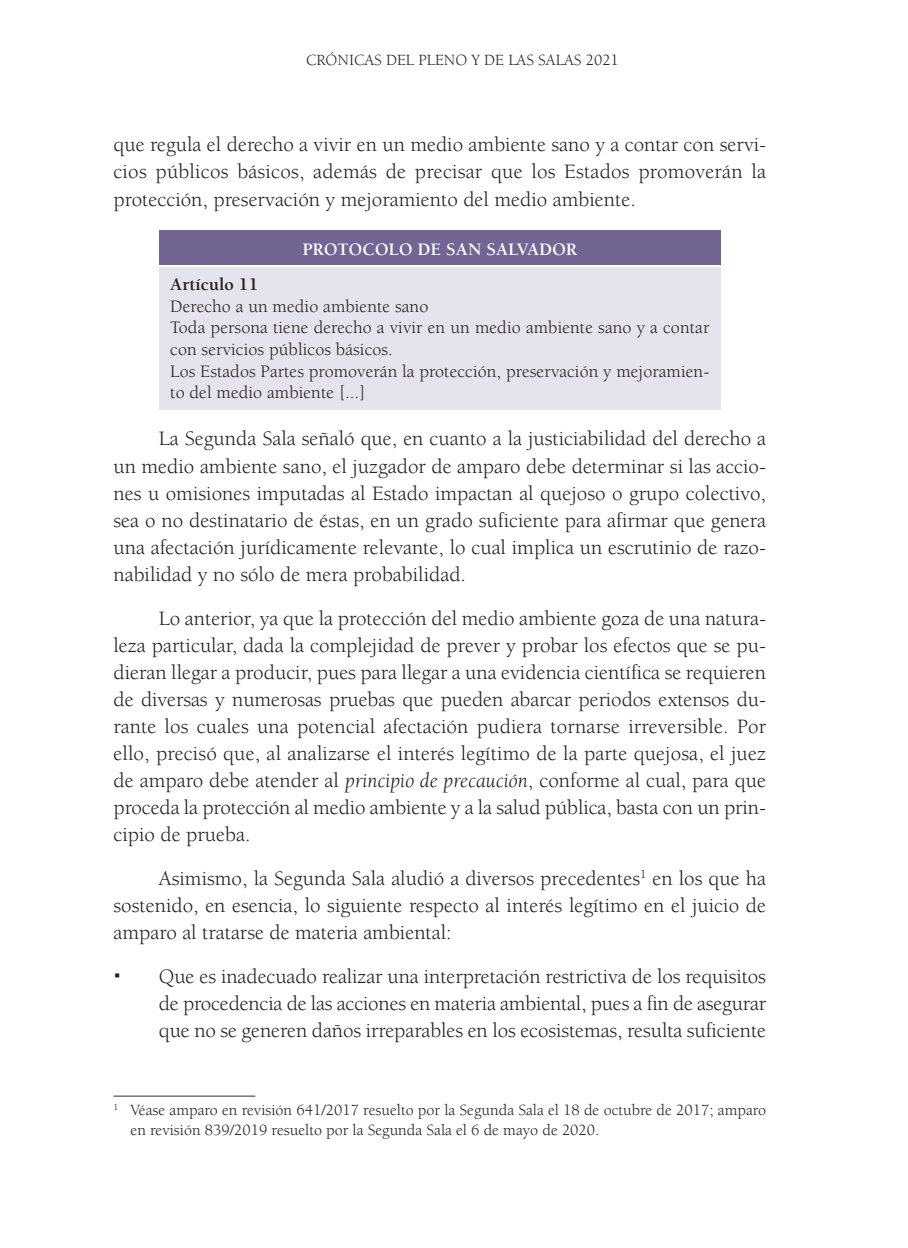
<style>
.page{position:relative;width:908px;height:1248px;background:#fff}
.page>*{position:absolute;margin:0;border:0;box-sizing:border-box;transform-origin:0 0}
.t1{font:21px/27px "Berkeley Std";color:#231f20;text-align:justify}
.t2{font:18px/21.6px "Berkeley Std";letter-spacing:.005em;color:#231f20}
.t3{font:700 18px "Berkeley Std";letter-spacing:.005em;color:#fff}
.t4{font:700 18px "Berkeley Std";letter-spacing:.005em;color:#231f20}
.t5{font:16px/19.2px "Berkeley Std";color:#231f20}
.s1{font-style:italic}
</style>
<div class="page">
<div style="left:159px;top:230px;width:561px;height:36px;background:#716693"></div>
<div style="left:159px;top:266px;width:561px;height:143px;background:#e5e3ec"></div>
<hr style="left:159px;top:265px;width:561px;height:2px;background:#fff">
<hr style="left:113px;top:1095px;width:142px;height:1px;background:#2e276a">
<p class="t5" style="left:306px;top:51px;width:314px">CRÓNICAS DEL PLENO Y DE LAS SALAS 2021</p>
<p class="t1" style="left:113px;top:131px;width:654px">que regula el derecho a vivir en un medio ambiente sano y a contar con servi&shy;cios públicos básicos, además de precisar que los Estados promoverán la protección, preservación y mejoramiento del medio ambiente.</p>
<p class="t3" style="left:302px;top:239px;width:276px">PROTOCOLO DE SAN SALVADOR</p>
<p class="t4" style="left:170px;top:275px;width:90px">Artículo 11</p>
<p class="t2" style="left:170px;top:295px;width:540px">Derecho a un medio ambiente sano<br>Toda persona tiene derecho a vivir en un medio ambiente sano y a contar con servicios públicos básicos.<br>Los Estados Partes promoverán la protección, preservación y mejoramien&shy;to del medio ambiente [...]</p>
<p class="t1" style="left:113px;top:425px;width:654px;text-indent:45px">La Segunda Sala señaló que, en cuanto a la justiciabilidad del derecho a un medio ambiente sano, el juzgador de amparo debe determinar si las accio&shy;nes u omisiones imputadas al Estado impactan al quejoso o grupo colectivo, sea o no destinatario de éstas, en un grado suficiente para afirmar que genera una afectación jurídicamente relevante, lo cual implica un escrutinio de razo&shy;nabilidad y no sólo de mera probabilidad.</p>
<p class="t1" style="left:113px;top:605px;width:654px;text-indent:45px">Lo anterior, ya que la protección del medio ambiente goza de una natura&shy;leza particular, dada la complejidad de prever y probar los efectos que se pu&shy;dieran llegar a producir, pues para llegar a una evidencia científica se requieren de diversas y numerosas pruebas que pueden abarcar periodos extensos du&shy;rante los cuales una potencial afectación pudiera tornarse irreversible. Por ello, precisó que, al analizarse el interés legítimo de la parte quejosa, el juez de amparo debe atender al <span class="s1">principio de precaución</span>, conforme al cual, para que proceda la protección al medio ambiente y a la salud pública, basta con un prin&shy;cipio de prueba.</p>
<p class="t1" style="left:113px;top:865px;width:653px;text-indent:45px">Asimismo, la Segunda Sala aludió a diversos precedentes<sup>1</sup> en los que ha sostenido, en esencia, lo siguiente respecto al interés legítimo en el juicio de amparo al tratarse de materia ambiental:</p>
<p class="t1" style="left:159px;top:962px;width:608px">Que es inadecuado realizar una interpretación restrictiva de los requisitos de procedencia de las acciones en materia ambiental, pues a fin de asegurar que no se generen daños irreparables en los ecosistemas, resulta suficiente</p>
<p class="t5" style="left:130px;top:1100px;width:637px;text-indent:-17px"><sup>1</sup> Véase amparo en revisión 641/2017 resuelto por la Segunda Sala el 18 de octubre de 2017; amparo en revisión 839/2019 resuelto por la Segunda Sala el 6 de mayo de 2020.</p>
</div>
